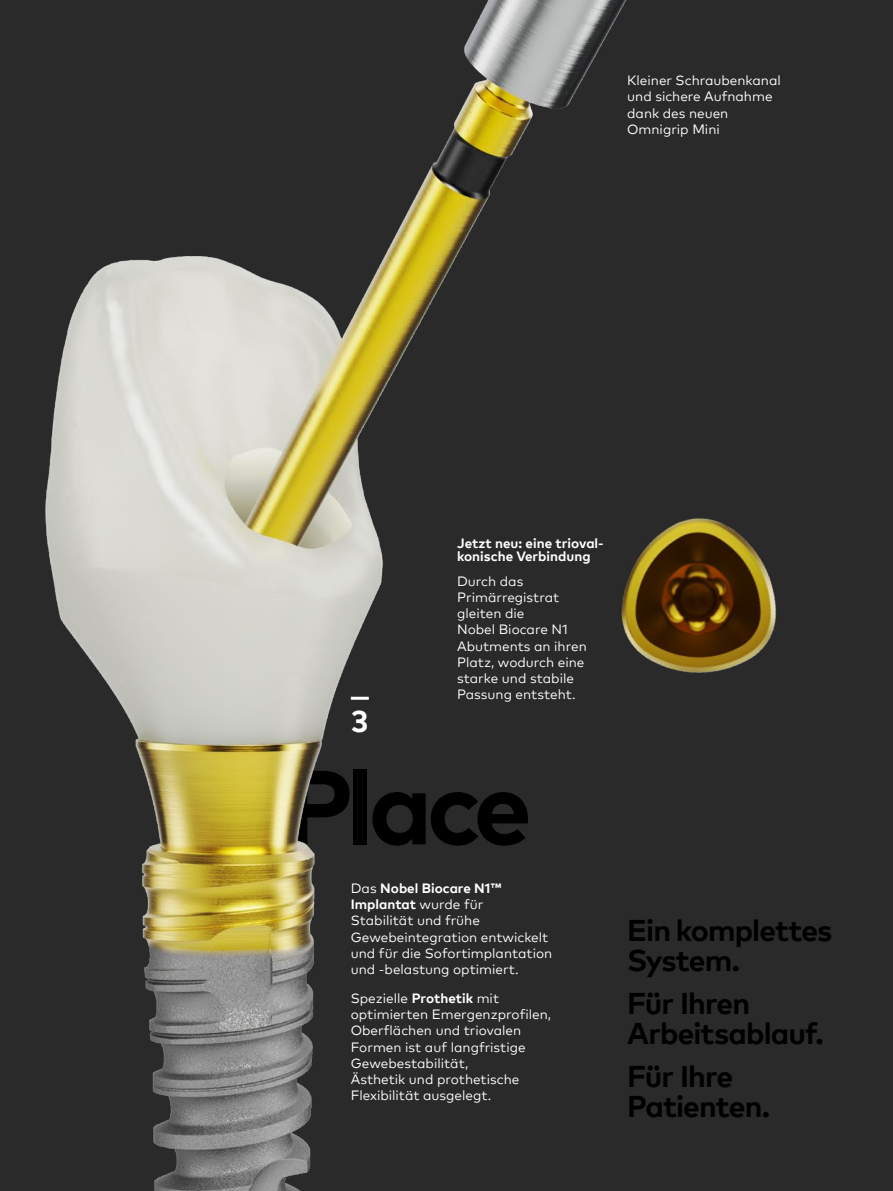
<style>
.page{position:relative;width:893px;height:1191px;background:#2a2a2b}
.page>*{position:absolute;margin:0;border:0;box-sizing:border-box;transform-origin:0 0}
.t1{font:700 105px "Mark Pro";letter-spacing:-.065em;color:#000}
.t2{font:700 30px/30px "Mark Pro";letter-spacing:-.03em;color:#000}
.t3{font:700 30px "Mark Pro";color:#fff}
.t4{font:13.5px/16.2px "Mark Pro";color:#fff}
.t5{font:700 13.5px/13.5px "Mark Pro";color:#fff}
.s1{font-weight:700}
</style>
<div class="page">
<img style="left:763px;top:563px;width:13px;height:85px">
<img style="left:46px;top:0;width:717px;height:1191px">
<hr style="left:351px;top:696px;width:18px;height:3px;background:#fff">
<p class="t4" style="left:627px;top:71px;width:155px">Kleiner Schraubenkanal und sichere Aufnahme dank des neuen<br>Omnigrip Mini</p>
<h2 class="t3" style="left:351px;top:698px;width:19px">3</h2>
<p class="t5" style="left:457px;top:535px;width:148px">Jetzt neu: eine trioval&shy;konische Verbindung</p>
<p class="t4" style="left:457px;top:572px;width:131px">Durch das<br>Primärregistrat gleiten die<br>Nobel Biocare N1<br>Abutments an ihren<br>Platz, wodurch eine starke und stabile<br>Passung entsteht.</p>
<h1 class="t1" style="left:284px;top:727px;width:249px">Place</h1>
<p class="t4" style="left:351px;top:879px;width:203px">Das <span class="s1">Nobel Biocare N1™<br>Implantat</span> wurde für<br>Stabilität und frühe<br>Gewebeintegration entwickelt und für die Sofortimplantation und -belastung optimiert.</p>
<p class="t4" style="left:351px;top:989px;width:202px">Spezielle <span class="s1">Prothetik</span> mit optimierten Emergenzprofilen,<br>Oberflächen und triovalen<br>Formen ist auf langfristige<br>Gewebestabilität,<br>Ästhetik und prothetische<br>Flexibilität ausgelegt.</p>
<h2 class="t2" style="left:627px;top:912px;width:207px">Ein komplettes<br>System.</h2>
<h2 class="t2" style="left:627px;top:985px;width:198px">Für Ihren<br>Arbeitsablauf.</h2>
<h2 class="t2" style="left:627px;top:1058px;width:144px">Für Ihre<br>Patienten.</h2>
</div>
